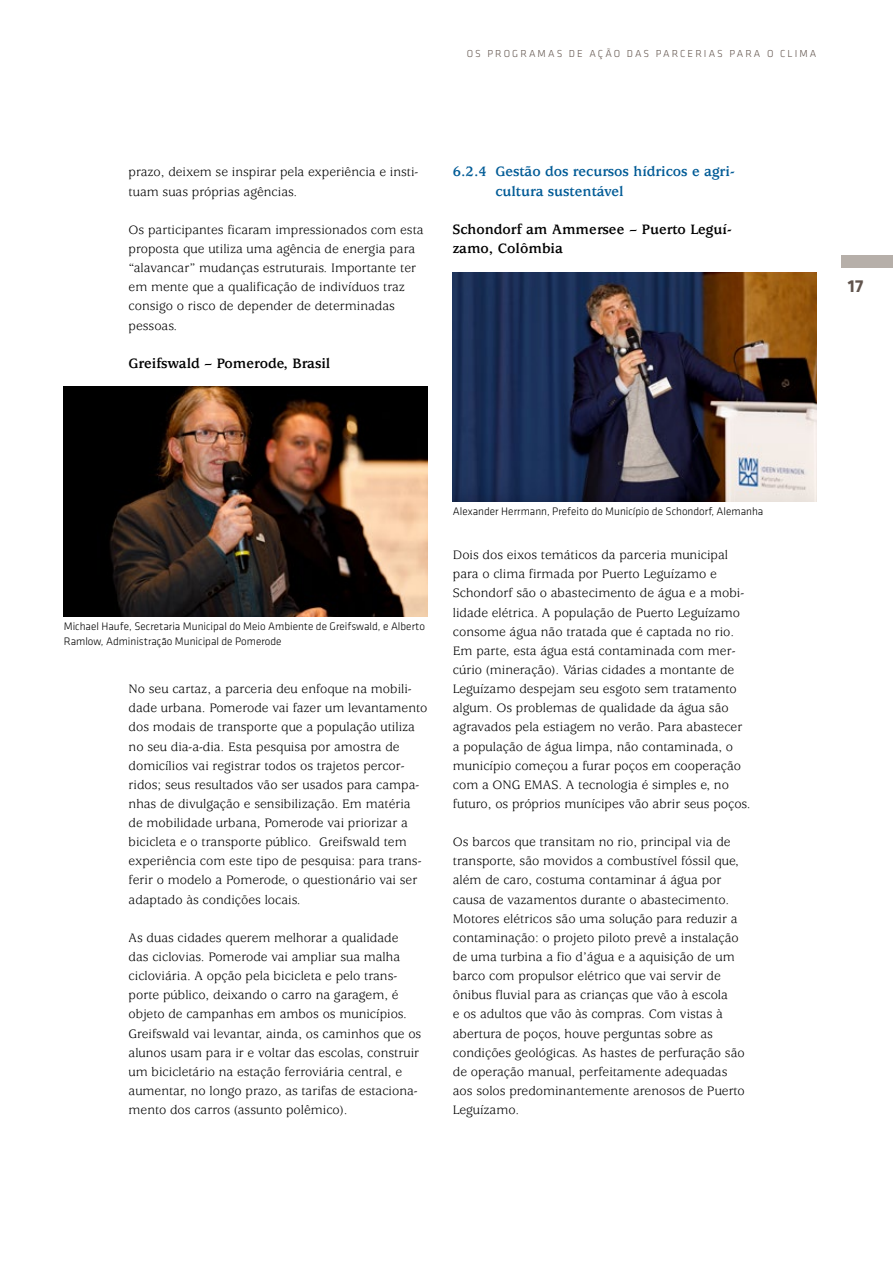
<style>
.page{position:relative;width:893px;height:1263px;background:#fff}
.page>*{position:absolute;margin:0;border:0;box-sizing:border-box;transform-origin:0 0}
.t1{font:700 18px "Klavika Basic";color:#61544d}
.Absatzüberschrift{font:700 15px/19.2px "Usherwood Std";color:#000}
.t2{font:700 15px/19.2px "Usherwood Std";color:#005b96}
.t3{font:13.5px/19.2px "Usherwood Std";color:#000}
.t4{font:300 11.25px/14.9px "Klavika Basic";color:#000}
.t5{font:300 10.5px "Klavika Basic";letter-spacing:.2em;color:#61544d}
</style>
<div class="page">
<div style="left:842px;top:255px;width:51px;height:13px;background:#b6afa9"></div>
<img style="left:64px;top:387px;width:363px;height:230px">
<img style="left:453px;top:272px;width:363px;height:230px">
<p class="t5" style="left:467px;top:47px;width:351px">OS PROGRAMAS DE AÇÃO DAS PARCERIAS PARA O CLIMA</p>
<p class="t3" style="left:129px;top:163px;width:291px">prazo, deixem se inspirar pela experiência e insti&shy;tuam suas próprias agências.</p>
<p class="t3" style="left:129px;top:221px;width:296px">Os participantes ficaram impressionados com esta proposta que utiliza uma agência de energia para “alavancar” mudanças estruturais. Importante ter em mente que a qualificação de indivíduos traz consigo o risco de depender de determinadas pessoas.</p>
<p class="Absatzüberschrift" style="left:129px;top:354px;width:203px">Greifswald – Pomerode, Brasil</p>
<h3 class="t2" style="left:495px;top:163px;width:241px;text-indent:-43px">6.2.4 Gestão dos recursos hídricos e agri&shy;cultura sustentável</h3>
<p class="Absatzüberschrift" style="left:453px;top:220px;width:281px">Schondorf am Ammersee – Puerto Leguí&shy;zamo, Colômbia</p>
<h1 class="t1" style="left:848px;top:273px;width:17px">17</h1>
<p class="t4" style="left:64px;top:618px;width:363px">Michael Haufe, Secretaria Municipal do Meio Ambiente de Greifswald, e Alberto<br>Ramlow, Administração Municipal de Pomerode</p>
<p class="t3" style="left:129px;top:680px;width:300px">No seu cartaz, a parceria deu enfoque na mobili&shy;dade urbana. Pomerode vai fazer um levantamento dos modais de transporte que a população utiliza no seu dia-a-dia. Esta pesquisa por amostra de domicílios vai registrar todos os trajetos percor&shy;ridos; seus resultados vão ser usados para campa&shy;nhas de divulgação e sensibilização. Em matéria de mobilidade urbana, Pomerode vai priorizar a bicicleta e o transporte público. Greifswald tem experiência com este tipo de pesquisa: para trans&shy;ferir o modelo a Pomerode, o questionário vai ser adaptado às condições locais.</p>
<p class="t3" style="left:129px;top:928px;width:294px">As duas cidades querem melhorar a qualidade das ciclovias. Pomerode vai ampliar sua malha cicloviária. A opção pela bicicleta e pelo trans&shy;porte público, deixando o carro na garagem, é objeto de campanhas em ambos os municípios.<br>Greifswald vai levantar, ainda, os caminhos que os alunos usam para ir e voltar das escolas, construir um bicicletário na estação ferroviária central, e aumentar, no longo prazo, as tarifas de estaciona&shy;mento dos carros (assunto polêmico).</p>
<p class="t4" style="left:453px;top:504px;width:312px">Alexander Herrmann, Prefeito do Município de Schondorf, Alemanha</p>
<p class="t3" style="left:453px;top:546px;width:299px">Dois dos eixos temáticos da parceria municipal para o clima firmada por Puerto Leguízamo e Schondorf são o abastecimento de água e a mobi&shy;lidade elétrica. A população de Puerto Leguízamo consome água não tratada que é captada no rio.<br>Em parte, esta água está contaminada com mer&shy;cúrio (mineração). Várias cidades a montante de Leguízamo despejam seu esgoto sem tratamento algum. Os problemas de qualidade da água são agravados pela estiagem no verão. Para abastecer a população de água limpa, não contaminada, o município começou a furar poços em cooperação com a ONG EMAS. A tecnologia é simples e, no futuro, os próprios munícipes vão abrir seus poços.</p>
<p class="t3" style="left:453px;top:833px;width:294px">Os barcos que transitam no rio, principal via de transporte, são movidos a combustível fóssil que, além de caro, costuma contaminar á água por causa de vazamentos durante o abastecimento.<br>Motores elétricos são uma solução para reduzir a contaminação: o projeto piloto prevê a instalação de uma turbina a fio d’água e a aquisição de um barco com propulsor elétrico que vai servir de ônibus fluvial para as crianças que vão à escola<br>e os adultos que vão às compras. Com vistas à abertura de poços, houve perguntas sobre as condições geológicas. As hastes de perfuração são de operação manual, perfeitamente adequadas aos solos predominantemente arenosos de Puerto Leguízamo.</p>
</div>
